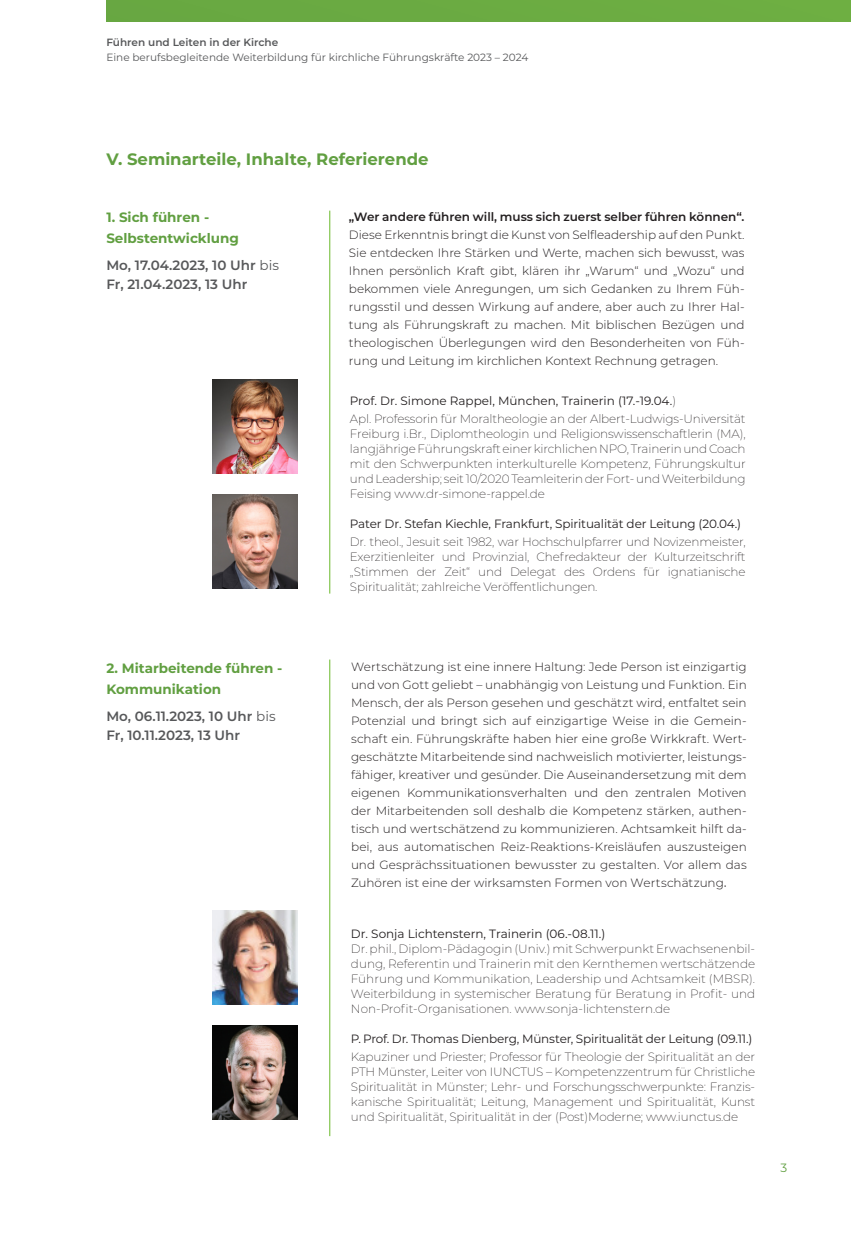
<style>
.page{position:relative;width:851px;height:1234px;background:#fff}
.page>*{position:absolute;margin:0;border:0;box-sizing:border-box;transform-origin:0 0}
.Überschrift{font:700 16.5px "Montserrat";color:#619f41}
.Text{font:600 13.5px/19.5px "Montserrat";color:#57585a}
.Seminarwoche{font:700 13.5px/21px "Montserrat";color:#619f41}
.t1{font:200 12px/15px "Montserrat";letter-spacing:-.01em;color:#231f20;text-align:justify}
.Aufzählung{font:300 12px/18px "Montserrat";letter-spacing:.005em;color:#231f20;text-align:justify}
.Text_übersicht{font:300 12px/18px "Montserrat";color:#231f20;text-align:justify}
.t2{font:12px "Montserrat";letter-spacing:-.01em;color:#231f20}
.t3{font:12px "Montserrat";color:#619f41}
.t4{font:10.5px "Montserrat";color:#57585a}
.t5{font:600 10.5px "Montserrat";color:#57585a}
.s1{font-weight:400}
.s2{font-weight:600}
.s3{font-weight:200}
.s4{font-family:"Acumin Variable Concept";font-weight:400}
</style>
<div class="page">
<hr style="left:329px;top:210px;width:1px;height:383px;background:#7bc142">
<hr style="left:329px;top:659px;width:1px;height:476px;background:#7bc142">
<div style="left:106px;top:0;width:744px;height:21px;background:#6bab42"></div>
<img style="left:213px;top:910px;width:85px;height:93px">
<img style="left:213px;top:1025px;width:85px;height:93px">
<img style="left:213px;top:494px;width:85px;height:94px">
<img style="left:213px;top:379px;width:85px;height:94px">
<p class="t5" style="left:106px;top:35px;width:173px">Führen und Leiten in der Kirche</p>
<p class="t4" style="left:106px;top:50px;width:423px">Eine berufsbegleitende Weiterbildung für kirchliche Führungskräfte 2023 – 2024</p>
<p class="Überschrift" style="left:106px;top:147px;width:324px">V. Seminarteile, Inhalte, Referierende</p>
<p class="Seminarwoche" style="left:106px;top:205px;width:134px">1. Sich führen -<br>Selbstentwicklung</p>
<p class="Text" style="left:106px;top:254px;width:174px">Mo, 17.04.2023, 10 Uhr <span class="s1">bis<br></span>Fr, 21.04.2023, 13 Uhr</p>
<p class="Text_übersicht" style="left:349px;top:207px;width:397px"><span class="s2">„Wer andere führen will, muss sich zuerst selber führen können“.<br></span>Diese Erkenntnis bringt die Kunst von Selfleadership auf den Punkt.<br>Sie entdecken Ihre Stärken und Werte, machen sich bewusst, was Ihnen persönlich Kraft gibt, klären ihr „Warum“ und „Wozu“ und bekommen viele Anregungen, um sich Gedanken zu Ihrem Füh&shy;rungsstil und dessen Wirkung auf andere, aber auch zu Ihrer Hal&shy;tung als Führungskraft zu machen. Mit biblischen Bezügen und theologischen Überlegungen wird den Besonderheiten von Füh&shy;rung und Leitung im kirchlichen Kontext Rechnung getragen.</p>
<p class="t2" style="left:350px;top:392px;width:327px">Prof. Dr. Simone Rappel, München, Trainerin (17.-19.04.<span class="s3">)</span></p>
<p class="t1" style="left:350px;top:411px;width:397px">Apl. Professorin für Moraltheologie an der Albert-Ludwigs-Universität Freiburg i.Br., Diplomtheologin und Religionswissenschaftlerin (MA), langjährige Führungskraft einer kirchlichen NPO, Trainerin und Coach mit den Schwerpunkten interkulturelle Kompetenz, Führungskultur und Leadership; seit 10/2020 Teamleiterin der Fort- und Weiterbildung Feising www.dr-simone-rappel.de</p>
<p class="t2" style="left:350px;top:515px;width:393px">Pater Dr. Stefan Kiechle, Frankfurt, Spiritualität der Leitung (20.04.)</p>
<p class="t1" style="left:350px;top:534px;width:397px">Dr. theol., Jesuit seit 1982, war Hochschulpfarrer und Novizenmeister, Exerzitienleiter und Provinzial, Chefredakteur der Kulturzeitschrift „Stimmen der Zeit“ und Delegat des Ordens für ignatianische Spiritualität; zahlreiche Veröffentlichungen.</p>
<p class="Seminarwoche" style="left:106px;top:656px;width:177px">2. Mitarbeitende führen -<br>Kommunikation</p>
<p class="Text" style="left:106px;top:705px;width:171px">Mo, 06.11.2023, 10 Uhr <span class="s1">bis<br></span>Fr, 10.11.2023, 13 Uhr</p>
<p class="Aufzählung" style="left:351px;top:657px;width:397px">Wertschätzung ist eine innere Haltung: Jede Person ist einzigartig und von Gott geliebt – unabhängig von Leistung und Funktion. Ein Mensch, der als Person gesehen und geschätzt wird, entfaltet sein Potenzial und bringt sich auf einzigartige Weise in die Gemein&shy;schaft ein. Führungskräfte haben hier eine große Wirkkraft. Wert&shy;geschätzte Mitarbeitende sind nachweislich motivierter, leistungs&shy;fähiger, kreativer und gesünder. Die Auseinandersetzung mit dem eigenen Kommunikationsverhalten und den zentralen Motiven der Mitarbeitenden soll deshalb die Kompetenz stärken, authen&shy;tisch und wertschätzend zu kommunizieren. Achtsamkeit hilft da&shy;bei, aus automatischen Reiz-Reaktions-Kreisläufen auszusteigen und Gesprächssituationen bewusster zu gestalten. Vor allem das Zuhören ist eine der wirksamsten Formen von Wertschätzung<span class="s4">.</span></p>
<p class="t2" style="left:351px;top:925px;width:256px">Dr. Sonja Lichtenstern, Trainerin (06.-08.11.)</p>
<p class="t1" style="left:351px;top:940px;width:405px">Dr. phil., Diplom-Pädagogin (Univ.) mit Schwerpunkt Erwachsenenbil&shy;dung, Referentin und Trainerin mit den Kernthemen wertschätzende Führung und Kommunikation, Leadership und Achtsamkeit (MBSR).<br>Weiterbildung in systemischer Beratung für Beratung in Profit- und Non-Profit-Organisationen. www.sonja-lichtenstern.de</p>
<p class="t2" style="left:351px;top:1030px;width:403px">P. Prof. Dr. Thomas Dienberg, Münster, Spiritualität der Leitung (09.11.)</p>
<p class="t1" style="left:351px;top:1048px;width:405px">Kapuziner und Priester; Professor für Theologie der Spiritualität an der PTH Münster, Leiter von IUNCTUS – Kompetenzzentrum für Christliche Spiritualität in Münster; Lehr- und Forschungsschwerpunkte: Franzis&shy;kanische Spiritualität; Leitung, Management und Spiritualität, Kunst und Spiritualität, Spiritualität in der (Post)Moderne; www.iunctus.de</p>
<p class="t3" style="left:780px;top:1158px;width:8px">3</p>
</div>
